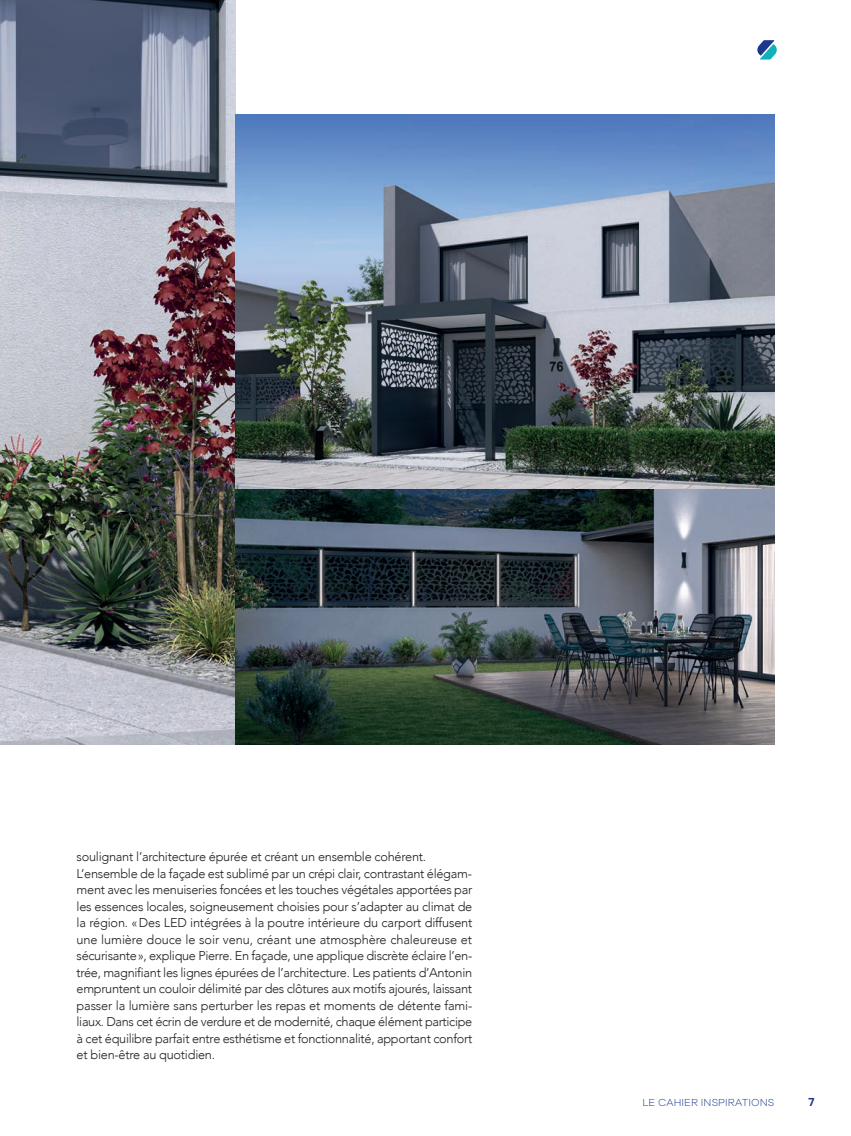
<style>
.page{position:relative;width:851px;height:1136px;background:#fff}
.page>*{position:absolute;margin:0;border:0;box-sizing:border-box;transform-origin:0 0}
.t1{font:300 12.75px/16.5px "Avenir";letter-spacing:-.025em;color:#231f20}
.t2{font:600 12px "Galano Grotesque";color:#1b388c}
.t3{font:300 10.5px "Galano Grotesque";letter-spacing:.01em;color:#1b388c}
</style>
<div class="page">
<img style="left:0;top:0;width:235px;height:744px">
<img style="left:235px;top:115px;width:539px;height:374px">
<img style="left:235px;top:489px;width:539px;height:255px">
<svg style="left:757px;top:40px;width:19px;height:20px"></svg>
<p class="t1" style="left:77px;top:848px;width:397px">soulignant l’architecture épurée et créant un ensemble cohérent.<br>L’ensemble de la façade est sublimé par un crépi clair, contrastant élégam&shy;ment avec les menuiseries foncées et les touches végétales apportées par les essences locales, soigneusement choisies pour s’adapter au climat de la région. «Des LED intégrées à la poutre intérieure du carport diffusent une lumière douce le soir venu, créant une atmosphère chaleureuse et sécurisante», explique Pierre. En façade, une applique discrète éclaire l’en&shy;trée, magnifiant les lignes épurées de l’architecture. Les patients d’Antonin empruntent un couloir délimité par des clôtures aux motifs ajourés, laissant passer la lumière sans perturber les repas et moments de détente fami&shy;liaux. Dans cet écrin de verdure et de modernité, chaque élément participe à cet équilibre parfait entre esthétisme et fonctionnalité, apportant confort et bien-être au quotidien.</p>
<p class="t3" style="left:642px;top:1096px;width:133px">LE CAHIER INSPIRATIONS</p>
<p class="t2" style="left:808px;top:1094px;width:8px">7</p>
</div>
